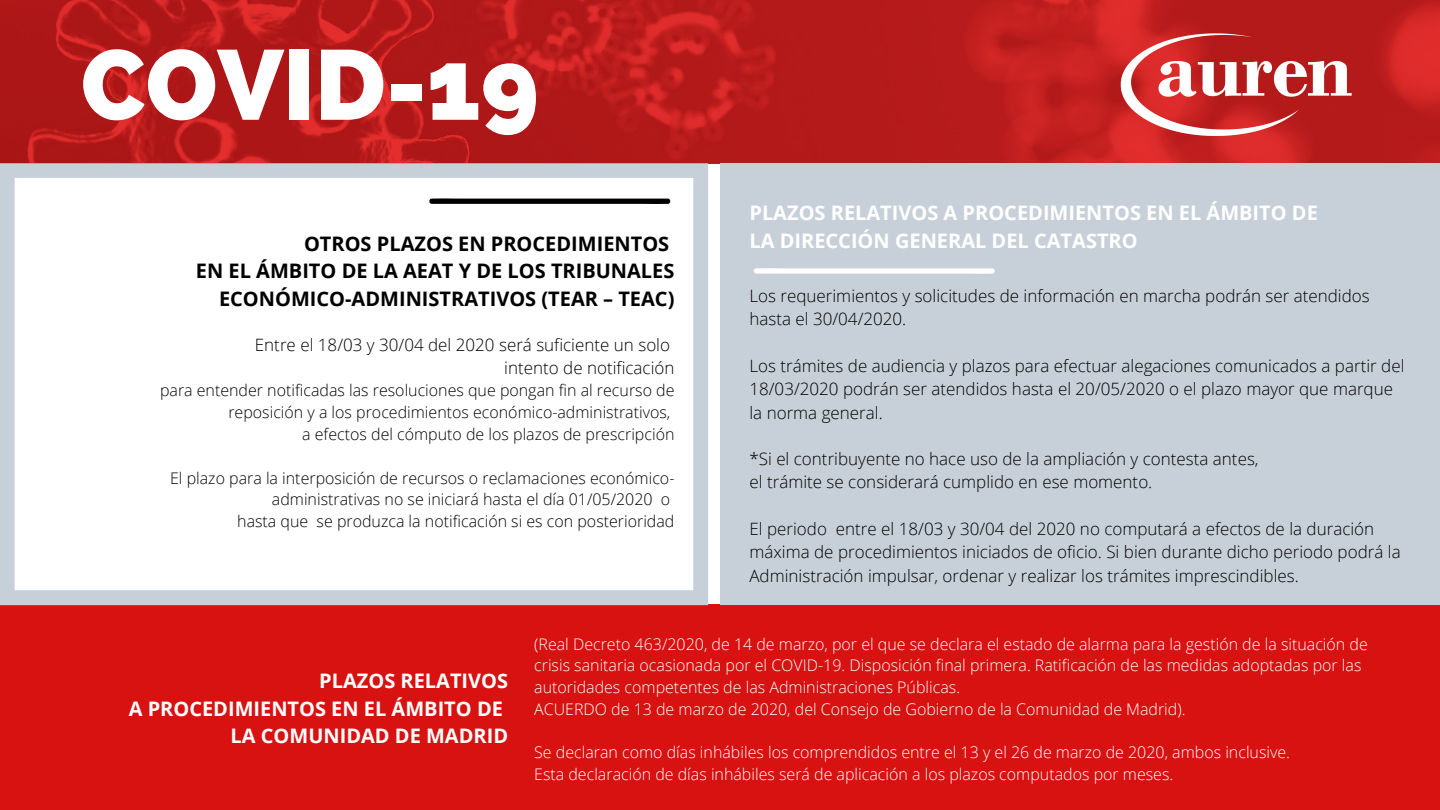
<style>
.page{position:relative;width:1440px;height:810px;background:#fff}
.page>*{position:absolute;margin:0;border:0;box-sizing:border-box;transform-origin:0 0}
.t1{font:800 98.8px "Raleway";color:#fff}
.t2{font:700 20px/27.8px "Open Sans";color:#fff}
.t3{font:700 20px/27.5px "Open Sans";color:#000;text-align:right}
.t4{font:300 17px/23.3px "Open Sans";color:#000}
.t5{font:300 16px/21.8px "Open Sans";color:#fff}
.t6{font:300 16px/21.9px "Open Sans";color:#000;text-align:right}
</style>
<div class="page">
<img style="left:0;top:0;width:1440px;height:163px">
<img style="left:1112px;top:20px;width:247px;height:124px">
<div style="left:0;top:604px;width:1440px;height:206px;background:#d81111"></div>
<div style="left:720px;top:163px;width:720px;height:442px;background:#c7d0d8"></div>
<svg style="left:0;top:163px;width:708px;height:442px"></svg>
<svg style="left:428px;top:198px;width:243px;height:6px"></svg>
<svg style="left:754px;top:268px;width:241px;height:6px"></svg>
<h1 class="t1" style="left:81px;top:27px;width:459px">COVID-19</h1>
<p class="t3" style="left:196px;top:229px;width:480px">OTROS PLAZOS EN PROCEDIMIENTOS<br>EN EL ÁMBITO DE LA AEAT Y DE LOS TRIBUNALES<br>ECONÓMICO-ADMINISTRATIVOS (TEAR – TEAC)</p>
<p class="t4" style="left:255px;top:333px;width:421px;text-align:right">Entre el 18/03 y 30/04 del 2020 será suficiente un solo intento de notificación</p>
<p class="t6" style="left:160px;top:379px;width:516px">para entender notificadas las resoluciones que pongan fin al recurso de reposición y a los procedimientos económico-administrativos,<br>a efectos del cómputo de los plazos de prescripción</p>
<p class="t6" style="left:170px;top:466px;width:506px">El plazo para la interposición de recursos o reclamaciones económico&shy;administrativas no se iniciará hasta el día 01/05/2020 o<br>hasta que se produzca la notificación si es con posterioridad</p>
<p class="t2" style="left:749px;top:199px;width:570px;line-height:27.5px">PLAZOS RELATIVOS A PROCEDIMIENTOS EN EL ÁMBITO DE<br>LA DIRECCIÓN GENERAL DEL CATASTRO</p>
<p class="t4" style="left:749px;top:284px;width:622px">Los requerimientos y solicitudes de información en marcha podrán ser atendidos hasta el 30/04/2020.</p>
<p class="t4" style="left:749px;top:354px;width:657px">Los trámites de audiencia y plazos para efectuar alegaciones comunicados a partir del<br>18/03/2020 podrán ser atendidos hasta el 20/05/2020 o el plazo mayor que marque la norma general.</p>
<p class="t4" style="left:749px;top:447px;width:511px">*Si el contribuyente no hace uso de la ampliación y contesta antes, el trámite se considerará cumplido en ese momento.</p>
<p class="t4" style="left:749px;top:517px;width:653px">El periodo entre el 18/03 y 30/04 del 2020 no computará a efectos de la duración máxima de procedimientos iniciados de oficio. Si bien durante dicho periodo podrá la<br>Administración impulsar, ordenar y realizar los trámites imprescindibles.</p>
<p class="t2" style="left:129px;top:666px;width:381px;text-align:right">PLAZOS RELATIVOS<br>A PROCEDIMIENTOS EN EL ÁMBITO DE<br>LA COMUNIDAD DE MADRID</p>
<p class="t5" style="left:534px;top:632px;width:835px">(Real Decreto 463/2020, de 14 de marzo, por el que se declara el estado de alarma para la gestión de la situación de crisis sanitaria ocasionada por el COVID-19. Disposición final primera. Ratificación de las medidas adoptadas por las autoridades competentes de las Administraciones Públicas.<br>ACUERDO de 13 de marzo de 2020, del Consejo de Gobierno de la Comunidad de Madrid).</p>
<p class="t5" style="left:534px;top:741px;width:757px">Se declaran como días inhábiles los comprendidos entre el 13 y el 26 de marzo de 2020, ambos inclusive.<br>Esta declaración de días inhábiles será de aplicación a los plazos computados por meses.</p>
</div>
